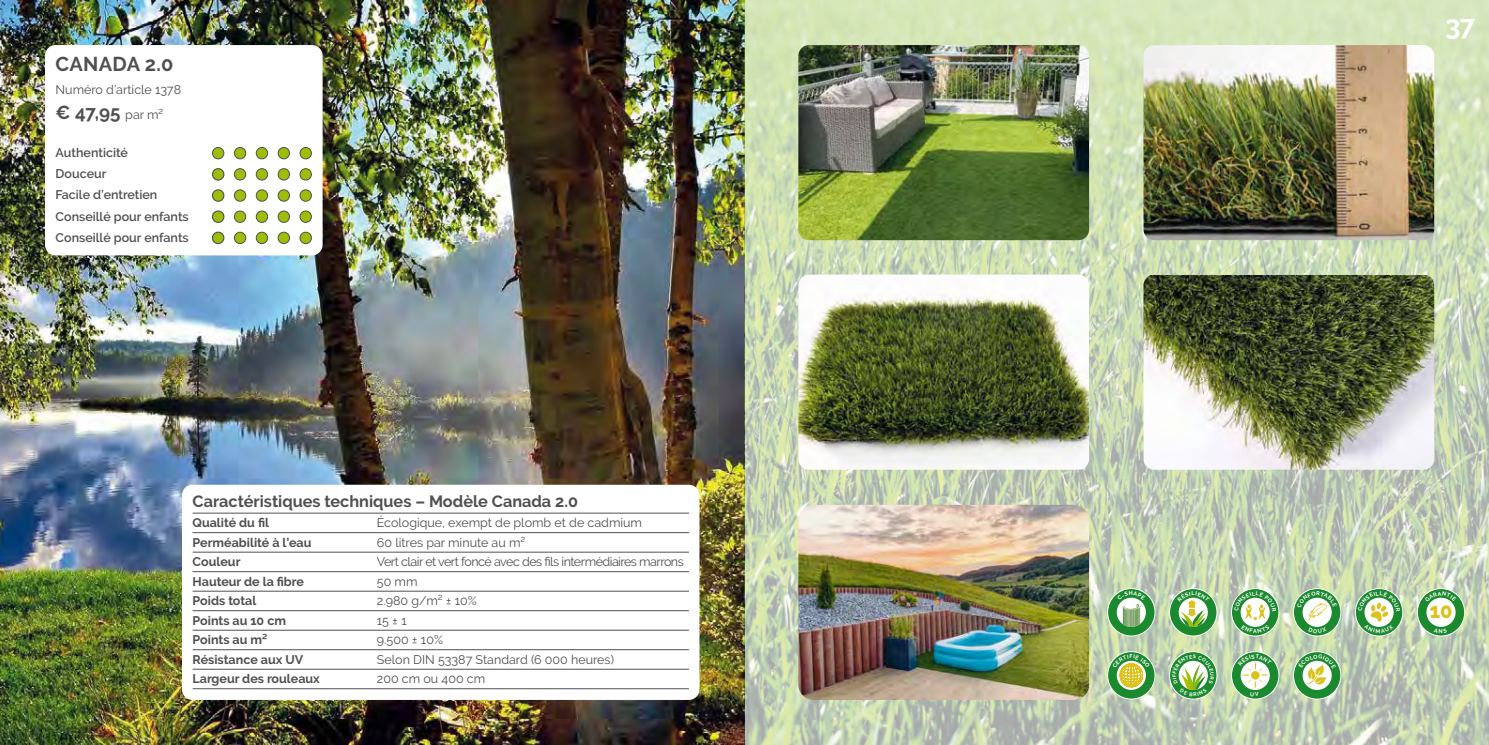
<style>
.page{position:relative;width:1489px;height:745px;background:#fff}
.page>*{position:absolute;margin:0;border:0;box-sizing:border-box;transform-origin:0 0}
.t1{font:700 27.5px "Raleway";color:#fff}
.t2{font:800 21.12px "Raleway";color:#dcc21c;scale:.95 1}
.t3{font:700 20px "Raleway";letter-spacing:.015em;color:#505051}
.t4{font:700 18.75px "Raleway";color:#505051}
.t5{font:700 16.25px "Raleway";color:#505051}
.t6{font:12.5px "Raleway";color:#505051}
.t7{font:700 12.5px "Raleway";color:#505051}
.t8{font:600 12.5px/21.2px "Raleway";color:#505051}
.t9{font:12.5px "Raleway";letter-spacing:-.04em;color:#505051}
.s1{font-weight:400;font-size:12.5px}
</style>
<div class="page">
<img style="left:0;top:0;width:1488px;height:744px">
<img style="left:798px;top:504px;width:291px;height:195px">
<div style="left:45px;top:45px;width:277px;height:210px;background:#fff;border-radius:11px"></div>
<div style="left:182px;top:484px;width:517px;height:215px;background:#fff;border-radius:11px"></div>
<hr style="left:193px;top:532px;width:184px;height:1px;background:#505051">
<hr style="left:377px;top:532px;width:312px;height:1px;background:#505051">
<hr style="left:193px;top:551px;width:184px;height:1px;background:#505051">
<hr style="left:377px;top:551px;width:312px;height:1px;background:#505051">
<hr style="left:193px;top:571px;width:184px;height:1px;background:#505051">
<hr style="left:377px;top:571px;width:312px;height:1px;background:#505051">
<hr style="left:193px;top:590px;width:184px;height:1px;background:#505051">
<hr style="left:377px;top:590px;width:312px;height:1px;background:#505051">
<hr style="left:193px;top:610px;width:184px;height:1px;background:#505051">
<hr style="left:377px;top:610px;width:312px;height:1px;background:#505051">
<hr style="left:193px;top:629px;width:184px;height:1px;background:#505051">
<hr style="left:377px;top:629px;width:312px;height:1px;background:#505051">
<hr style="left:193px;top:649px;width:184px;height:1px;background:#505051">
<hr style="left:377px;top:649px;width:312px;height:1px;background:#505051">
<hr style="left:193px;top:668px;width:184px;height:1px;background:#505051">
<hr style="left:377px;top:668px;width:312px;height:1px;background:#505051">
<hr style="left:193px;top:512px;width:184px;height:1px;background:#505051">
<hr style="left:377px;top:512px;width:312px;height:1px;background:#505051">
<hr style="left:193px;top:687px;width:184px;height:1px;background:#505051">
<hr style="left:377px;top:687px;width:312px;height:1px;background:#505051">
<div style="left:212px;top:232px;width:12px;height:11px;background:#9dbe06;border-radius:50%"></div>
<div style="left:212px;top:231px;width:12px;height:13px;border:1px solid #505051;border-radius:50%"></div>
<div style="left:212px;top:211px;width:12px;height:11px;background:#9dbe06;border-radius:50%"></div>
<div style="left:212px;top:210px;width:12px;height:13px;border:1px solid #505051;border-radius:50%"></div>
<div style="left:212px;top:190px;width:12px;height:11px;background:#9dbe06;border-radius:50%"></div>
<div style="left:212px;top:189px;width:12px;height:13px;border:1px solid #505051;border-radius:50%"></div>
<div style="left:212px;top:168px;width:12px;height:12px;background:#9dbe06;border-radius:50%"></div>
<div style="left:212px;top:168px;width:12px;height:12px;border:1px solid #505051;border-radius:50%"></div>
<div style="left:212px;top:147px;width:12px;height:12px;background:#9dbe06;border-radius:50%"></div>
<div style="left:212px;top:147px;width:12px;height:12px;border:1px solid #505051;border-radius:50%"></div>
<div style="left:234px;top:232px;width:12px;height:11px;background:#9dbe06;border-radius:50%"></div>
<div style="left:234px;top:231px;width:12px;height:13px;border:1px solid #505051;border-radius:50%"></div>
<div style="left:234px;top:211px;width:12px;height:11px;background:#9dbe06;border-radius:50%"></div>
<div style="left:234px;top:210px;width:12px;height:13px;border:1px solid #505051;border-radius:50%"></div>
<div style="left:234px;top:190px;width:12px;height:11px;background:#9dbe06;border-radius:50%"></div>
<div style="left:234px;top:189px;width:12px;height:12px;border:1px solid #505051;border-radius:50%"></div>
<div style="left:234px;top:168px;width:12px;height:12px;background:#9dbe06;border-radius:50%"></div>
<div style="left:234px;top:168px;width:12px;height:12px;border:1px solid #505051;border-radius:50%"></div>
<div style="left:234px;top:147px;width:12px;height:12px;background:#9dbe06;border-radius:50%"></div>
<div style="left:234px;top:147px;width:12px;height:12px;border:1px solid #505051;border-radius:50%"></div>
<div style="left:256px;top:232px;width:11px;height:11px;background:#9dbe06;border-radius:50%"></div>
<div style="left:256px;top:231px;width:12px;height:13px;border:1px solid #505051;border-radius:50%"></div>
<div style="left:256px;top:211px;width:11px;height:11px;background:#9dbe06;border-radius:50%"></div>
<div style="left:256px;top:210px;width:12px;height:13px;border:1px solid #505051;border-radius:50%"></div>
<div style="left:256px;top:190px;width:11px;height:11px;background:#9dbe06;border-radius:50%"></div>
<div style="left:256px;top:189px;width:12px;height:12px;border:1px solid #505051;border-radius:50%"></div>
<div style="left:256px;top:168px;width:11px;height:12px;background:#9dbe06;border-radius:50%"></div>
<div style="left:256px;top:168px;width:12px;height:12px;border:1px solid #505051;border-radius:50%"></div>
<div style="left:256px;top:147px;width:11px;height:12px;background:#9dbe06;border-radius:50%"></div>
<div style="left:256px;top:147px;width:12px;height:12px;border:1px solid #505051;border-radius:50%"></div>
<div style="left:278px;top:232px;width:11px;height:11px;background:#9dbe06;border-radius:50%"></div>
<div style="left:278px;top:231px;width:12px;height:13px;border:1px solid #505051;border-radius:50%"></div>
<div style="left:278px;top:211px;width:11px;height:11px;background:#9dbe06;border-radius:50%"></div>
<div style="left:278px;top:210px;width:12px;height:13px;border:1px solid #505051;border-radius:50%"></div>
<div style="left:278px;top:190px;width:11px;height:11px;background:#9dbe06;border-radius:50%"></div>
<div style="left:278px;top:189px;width:12px;height:12px;border:1px solid #505051;border-radius:50%"></div>
<div style="left:278px;top:168px;width:11px;height:12px;background:#9dbe06;border-radius:50%"></div>
<div style="left:278px;top:168px;width:12px;height:12px;border:1px solid #505051;border-radius:50%"></div>
<div style="left:278px;top:147px;width:11px;height:12px;background:#9dbe06;border-radius:50%"></div>
<div style="left:278px;top:147px;width:12px;height:12px;border:1px solid #505051;border-radius:50%"></div>
<div style="left:300px;top:232px;width:11px;height:11px;background:#9dbe06;border-radius:50%"></div>
<div style="left:299px;top:231px;width:13px;height:13px;border:1px solid #505051;border-radius:50%"></div>
<div style="left:300px;top:211px;width:11px;height:11px;background:#9dbe06;border-radius:50%"></div>
<div style="left:299px;top:210px;width:13px;height:13px;border:1px solid #505051;border-radius:50%"></div>
<div style="left:300px;top:190px;width:11px;height:11px;background:#9dbe06;border-radius:50%"></div>
<div style="left:299px;top:189px;width:13px;height:12px;border:1px solid #505051;border-radius:50%"></div>
<div style="left:300px;top:168px;width:11px;height:12px;background:#9dbe06;border-radius:50%"></div>
<div style="left:299px;top:168px;width:13px;height:12px;border:1px solid #505051;border-radius:50%"></div>
<div style="left:300px;top:147px;width:11px;height:12px;background:#9dbe06;border-radius:50%"></div>
<div style="left:299px;top:147px;width:13px;height:12px;border:1px solid #505051;border-radius:50%"></div>
<img style="left:1143px;top:275px;width:290px;height:194px">
<img style="left:798px;top:274px;width:291px;height:195px">
<img style="left:1143px;top:45px;width:290px;height:195px">
<img style="left:798px;top:45px;width:291px;height:195px">
<svg style="left:1107px;top:644px;width:48px;height:61px;background:#94bc7c"></svg>
<svg style="left:1168px;top:650px;width:49px;height:49px"></svg>
<svg style="left:1230px;top:650px;width:49px;height:49px"></svg>
<svg style="left:1292px;top:650px;width:49px;height:49px"></svg>
<svg style="left:1107px;top:587px;width:48px;height:49px;background:#7db680"></svg>
<svg style="left:1230px;top:587px;width:49px;height:49px"></svg>
<svg style="left:1354px;top:587px;width:49px;height:49px"></svg>
<svg style="left:1416px;top:587px;width:48px;height:49px"></svg>
<svg style="left:1292px;top:587px;width:49px;height:49px"></svg>
<svg style="left:1168px;top:587px;width:49px;height:49px;background:#84bb7c"></svg>
<h3 class="t3" style="left:56px;top:52px;width:119px">CANADA 2.0</h3>
<p class="t6" style="left:56px;top:82px;width:127px">Numéro d’article 1378</p>
<h3 class="t4" style="left:56px;top:102px;width:109px">€ 47,95 <span class="s1">par m²</span></h3>
<p class="t8" style="left:56px;top:142px;width:135px">Authenticité<br>Douceur<br>Facile d’entretien<br>Conseillé pour enfants<br>Conseillé pour enfants</p>
<h3 class="t5" style="left:193px;top:492px;width:387px">Caractéristiques techniques – Modèle Canada 2.0</h3>
<p class="t7" style="left:193px;top:515px;width:78px">Qualité du fil</p>
<p class="t6" style="left:377px;top:515px;width:267px">Écologique, exempt de plomb et de cadmium</p>
<p class="t7" style="left:193px;top:535px;width:120px">Perméabilité à l’eau</p>
<p class="t6" style="left:377px;top:535px;width:150px">60 litres par minute au m²</p>
<p class="t7" style="left:193px;top:554px;width:49px">Couleur</p>
<p class="t9" style="left:377px;top:554px;width:308px">Vert clair et vert foncé avec des fils intermédiaires marrons</p>
<p class="t7" style="left:193px;top:574px;width:113px">Hauteur de la fibre</p>
<p class="t6" style="left:377px;top:573px;width:42px">50 mm</p>
<p class="t7" style="left:193px;top:593px;width:65px">Poids total</p>
<p class="t6" style="left:377px;top:593px;width:101px">2.980 g/m² ± 10%</p>
<p class="t7" style="left:193px;top:613px;width:95px">Points au 10 cm</p>
<p class="t6" style="left:377px;top:612px;width:31px">15 ± 1</p>
<p class="t7" style="left:193px;top:632px;width:76px">Points au m²</p>
<p class="t6" style="left:377px;top:632px;width:67px">9.500 ± 10%</p>
<p class="t7" style="left:193px;top:652px;width:112px">Résistance aux UV</p>
<p class="t6" style="left:377px;top:651px;width:238px">Selon DIN 53387 Standard (6 000 heures)</p>
<p class="t7" style="left:193px;top:671px;width:129px">Largeur des rouleaux</p>
<p class="t6" style="left:377px;top:671px;width:110px">200 cm ou 400 cm</p>
<h1 class="t1" style="left:1444px;top:10px;width:32px">37</h1>
<h2 class="t2" style="left:1429px;top:598px;width:26px">10</h2>
</div>
